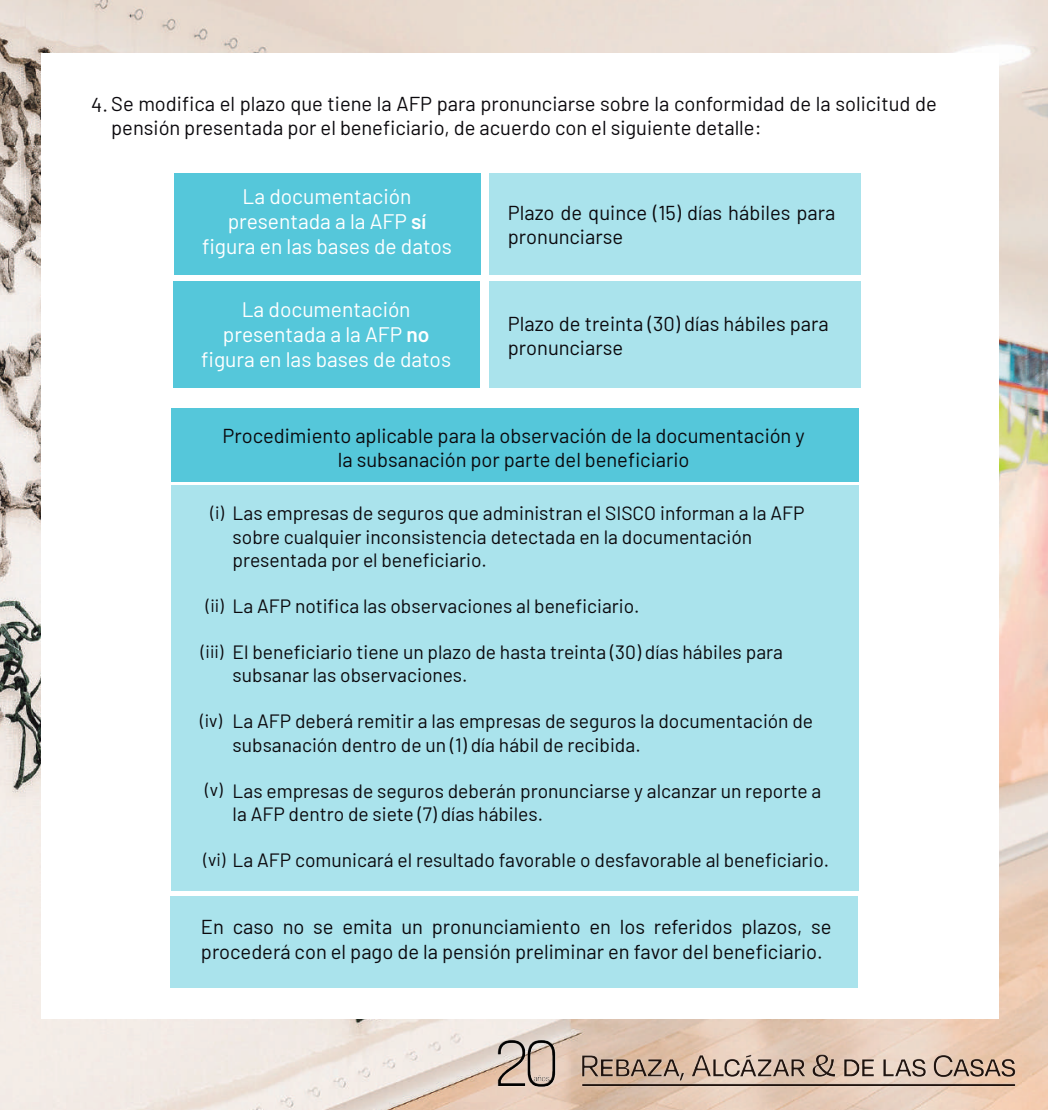
<style>
.page{position:relative;width:1048px;height:1110px;background:#fff}
.page>*{position:absolute;margin:0;border:0;box-sizing:border-box;transform-origin:0 0}
.t1{font:21px/25.2px "Barlow";color:#fff;text-align:center}
.t2{font:20.12px/24.2px "Barlow";color:#0b090d}
.t3{font:19.25px/23.1px "Barlow";color:#0b090d}
.t4{font:17.5px "Barlow";color:#0b090d}
.s1{font-weight:600}
.s2{font-size:17.5px}
</style>
<div class="page">
<img style="left:0;top:0;width:1048px;height:1110px">
<img style="left:458px;top:1011px;width:590px;height:97px">
<div style="left:41px;top:53px;width:957px;height:965px;background:#fff"></div>
<div style="left:174px;top:173px;width:306px;height:102px;background:#55c7da"></div>
<div style="left:489px;top:174px;width:371px;height:101px;background:#aae3ec"></div>
<div style="left:174px;top:281px;width:306px;height:107px;background:#55c7da"></div>
<div style="left:489px;top:281px;width:372px;height:107px;background:#aae3ec"></div>
<div style="left:171px;top:409px;width:687px;height:73px;background:#55c7da"></div>
<div style="left:171px;top:485px;width:687px;height:406px;background:#aae3ec"></div>
<div style="left:171px;top:896px;width:687px;height:92px;background:#aae3ec"></div>
<p class="t2" style="left:111px;top:90px;width:827px;text-indent:-20px">4. Se modifica el plazo que tiene la AFP para pronunciarse sobre la conformidad de la solicitud de pensión presentada por el beneficiario, de acuerdo con el siguiente detalle:</p>
<p class="t1" style="left:202px;top:182px;width:251px">La documentación presentada a la AFP <span class="s1">sí </span>figura en las bases de datos</p>
<p class="t1" style="left:201px;top:295px;width:251px">La documentación presentada a la AFP <span class="s1">no </span>figura en las bases de datos</p>
<p class="t2" style="left:508px;top:199px;width:329px">Plazo de quince (15) días hábiles para pronunciarse</p>
<p class="t2" style="left:508px;top:310px;width:322px">Plazo de treinta (30) días hábiles para pronunciarse</p>
<p class="t2" style="left:223px;top:422px;width:584px;text-align:center">Procedimiento aplicable para la observación de la documentación y la subsanación por parte del beneficiario</p>
<p class="t3" style="left:233px;top:500px;width:573px;text-indent:-22px"><span class="s2">(i)</span> Las empresas de seguros que administran el SISCO informan a la AFP sobre cualquier inconsistencia detectada en la documentación presentada por el beneficiario.</p>
<p class="t3" style="left:233px;top:593px;width:408px">La AFP notifica las observaciones al beneficiario.</p>
<p class="t3" style="left:233px;top:639px;width:552px">El beneficiario tiene un plazo de hasta treinta (30) días hábiles para subsanar las observaciones.</p>
<p class="t3" style="left:233px;top:708px;width:582px">La AFP deberá remitir a las empresas de seguros la documentación de subsanación dentro de un (1) día hábil de recibida.</p>
<p class="t3" style="left:233px;top:778px;width:590px">Las empresas de seguros deberán pronunciarse y alcanzar un reporte a la AFP dentro de siete (7) días hábiles.</p>
<p class="t3" style="left:204px;top:847px;width:627px"><span class="s2">(vi)</span> La AFP comunicará el resultado favorable o desfavorable al beneficiario.</p>
<p class="t4" style="left:206px;top:593px;width:20px">(ii)</p>
<p class="t4" style="left:201px;top:639px;width:24px">(iii)</p>
<p class="t4" style="left:200px;top:708px;width:23px">(iv)</p>
<p class="t4" style="left:205px;top:777px;width:19px">(v)</p>
<p class="t2" style="left:201px;top:913px;width:632px">En caso no se emita un pronunciamiento en los referidos plazos, se procederá con el pago de la pensión preliminar en favor del beneficiario.</p>
</div>
